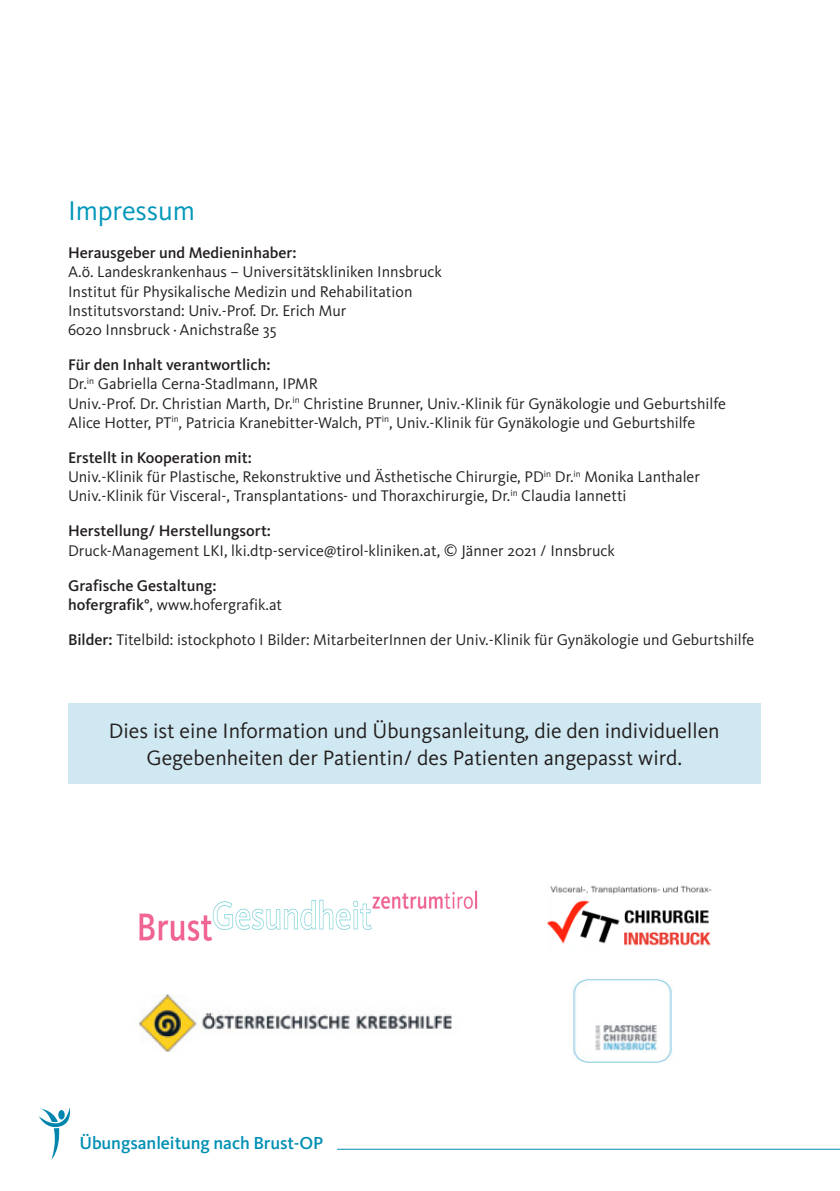
<style>
.page{position:relative;width:840px;height:1191px;background:#fff}
.page>*{position:absolute;margin:0;border:0;box-sizing:border-box;transform-origin:0 0}
.ÜS_2a{font:28px "Kievit Pro";letter-spacing:-.005em;color:#0096ba}
.Text{font:21.6px/27px "Kievit Pro";color:#231f20;text-align:center}
.t1{font:500 18px "Kievit Pro";letter-spacing:-.005em;color:#008fb3}
.Text-2{font:16px/19.2px "Kievit Pro";color:#231f20}
.Text-3{font:500 16px/19.2px "Kievit Pro";color:#231f20}
.s1{font-weight:500}
.s2{font-weight:400}
</style>
<div class="page">
<hr style="left:337px;top:1148px;width:502px;height:1px;background:#008fb3">
<svg style="left:39px;top:1108px;width:32px;height:51px"></svg>
<div style="left:58px;top:1110px;width:7px;height:9px;background:#0085ae;border-radius:50%"></div>
<div style="left:68px;top:703px;width:692px;height:81px;background:#d0e8f1"></div>
<img style="left:139px;top:890px;width:339px;height:51px">
<img style="left:547px;top:884px;width:165px;height:62px">
<img style="left:573px;top:980px;width:99px;height:82px">
<img style="left:139px;top:994px;width:313px;height:58px">
<p class="ÜS_2a" style="left:68px;top:193px;width:128px">Impressum</p>
<p class="Text-2" style="left:68px;top:243px;width:375px"><span class="s1">Herausgeber und Medieninhaber:<br></span>A.ö. Landeskrankenhaus – Universitätskliniken Innsbruck Institut für Physikalische Medizin und Rehabilitation Institutsvorstand: Univ.-Prof. Dr. Erich Mur<br>6020 Innsbruck⋅Anichstraße 35</p>
<p class="Text-2" style="left:68px;top:355px;width:659px"><span class="s1">Für den Inhalt verantwortlich:<br></span>Dr.<sup>in</sup> Gabriella Cerna-Stadlmann, IPMR<br>Univ.-Prof. Dr. Christian Marth, Dr.<sup>in</sup> Christine Brunner, Univ.-Klinik für Gynäkologie und Geburtshilfe Alice Hotter, PT<sup>in</sup>, Patricia Kranebitter-Walch, PT<sup>in</sup>, Univ.-Klinik für Gynäkologie und Geburtshilfe</p>
<p class="Text-2" style="left:68px;top:448px;width:633px"><span class="s1">Erstellt in Kooperation mit:<br></span>Univ.-Klinik für Plastische, Rekonstruktive und Ästhetische Chirurgie, PD<sup>in</sup> Dr.<sup>in</sup> Monika Lanthaler<br>Univ.-Klinik für Visceral-, Transplantations- und Thoraxchirurgie, Dr.<sup>in</sup> Claudia Iannetti</p>
<p class="Text-2" style="left:68px;top:521px;width:548px"><span class="s1">Herstellung/ Herstellungsort:<br></span>Druck-Management LKI, lki.dtp-service@tirol-kliniken.at, © Jänner 2021 / Innsbruck</p>
<p class="Text-3" style="left:68px;top:575px;width:215px">Grafische Gestaltung: hofergrafik°<span class="s2">, www.hofergrafik.at</span></p>
<p class="Text-2" style="left:68px;top:630px;width:687px"><span class="s1">Bilder:</span> Titelbild: istockphoto I Bilder: MitarbeiterInnen der Univ.-Klinik für Gynäkologie und Geburtshilfe</p>
<p class="Text" style="left:109px;top:717px;width:612px">Dies ist eine Information und Übungsanleitung, die den individuellen<br>Gegebenheiten der Patientin/ des Patienten angepasst wird.</p>
<p class="t1" style="left:79px;top:1132px;width:245px">Übungsanleitung nach Brust-OP</p>
</div>
